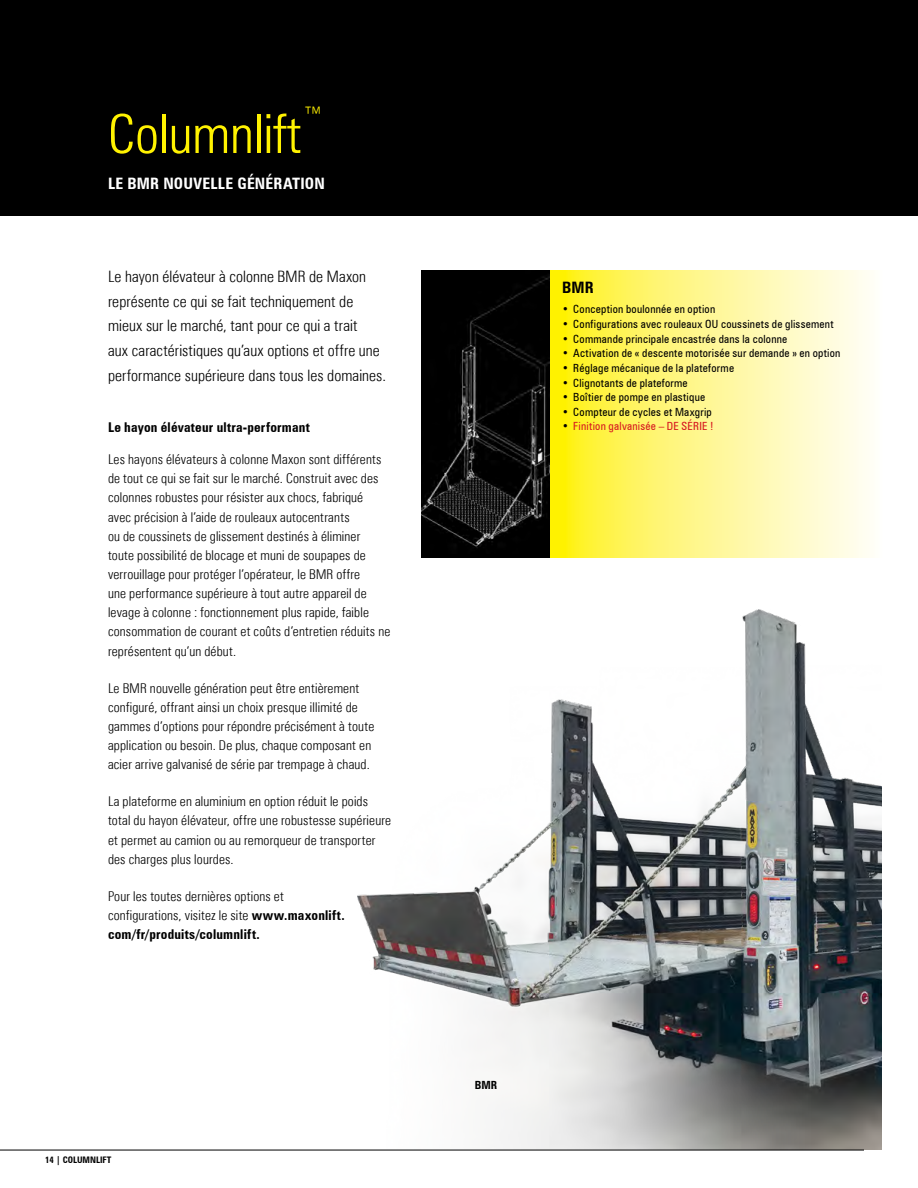
<style>
.page{position:relative;width:918px;height:1188px;background:#fff}
.page>*{position:absolute;margin:0;border:0;box-sizing:border-box;transform-origin:0 0}
.t1{font:300 condensed 54px "Zurich BT";color:#fff200}
.t2{font:300 condensed 27px "Zurich BT";color:#fff200}
.t3{font:300 condensed 15.75px/24.8px "Zurich BT";letter-spacing:.005em;color:#000}
.t4{font:700 condensed 15.75px "Zurich BT";letter-spacing:.01em;color:#fff}
.t5{font:700 condensed 15.75px "Zurich BT";color:#000}
.t6{font:300 condensed 13.5px/19.2px "Zurich BT";letter-spacing:.01em;color:#000}
.t7{font:700 condensed 13.5px "Zurich BT";letter-spacing:.015em;color:#000}
.t8{font:condensed 11.25px "Zurich BT";letter-spacing:.02em;color:#000}
.t9{font:condensed 11.25px "Zurich BT";letter-spacing:.02em;color:#d71920}
.t10{font:700 condensed 11.25px "Zurich BT";color:#000}
.t11{font:700 condensed 9px "Zurich BT";color:#000}
.s1{font-weight:700}
.s2{color:#000}
</style>
<div class="page">
<img style="left:357px;top:609px;width:525px;height:540px">
<div style="left:0;top:0;width:918px;height:216px;background:#000"></div>
<img style="left:421px;top:270px;width:130px;height:284px">
<hr style="left:0;top:1150px;width:864px;height:1px;background:#000">
<svg style="left:551px;top:270px;width:319px;height:288px;background:#fff789"></svg>
<h2 class="t2" style="left:302px;top:100px;width:24px">™</h2>
<h1 class="t1" style="left:108px;top:101px;width:195px">Columnlift</h1>
<p class="t4" style="left:108px;top:174px;width:218px">LE BMR NOUVELLE GÉNÉRATION</p>
<p class="t3" style="left:108px;top:264px;width:280px">Le hayon élévateur à colonne BMR de Maxon représente ce qui se fait techniquement de mieux sur le marché, tant pour ce qui a trait<br>aux caractéristiques qu’aux options et offre une performance supérieure dans tous les domaines.</p>
<p class="t7" style="left:108px;top:419px;width:203px">Le hayon élévateur ultra-performant</p>
<p class="t6" style="left:108px;top:450px;width:284px">Les hayons élévateurs à colonne Maxon sont différents de tout ce qui se fait sur le marché. Construit avec des colonnes robustes pour résister aux chocs, fabriqué<br>avec précision à l’aide de rouleaux autocentrants<br>ou de coussinets de glissement destinés à éliminer<br>toute possibilité de blocage et muni de soupapes de verrouillage pour protéger l’opérateur, le BMR offre<br>une performance supérieure à tout autre appareil de levage à colonne : fonctionnement plus rapide, faible consommation de courant et coûts d’entretien réduits ne représentent qu’un début.</p>
<p class="t6" style="left:108px;top:678px;width:268px">Le BMR nouvelle génération peut être entièrement configuré, offrant ainsi un choix presque illimité de gammes d’options pour répondre précisément à toute application ou besoin. De plus, chaque composant en acier arrive galvanisé de série par trempage à chaud.</p>
<p class="t6" style="left:108px;top:792px;width:285px">La plateforme en aluminium en option réduit le poids total du hayon élévateur, offre une robustesse supérieure et permet au camion ou au remorqueur de transporter des charges plus lourdes.</p>
<p class="t6" style="left:108px;top:886px;width:238px">Pour les toutes dernières options et configurations, visitez le site <span class="s1">www.maxonlift. com/fr/produits/columnlift.</span></p>
<p class="t11" style="left:45px;top:1155px;width:68px">14 | COLUMNLIFT</p>
<p class="t5" style="left:562px;top:278px;width:33px">BMR</p>
<p class="t8" style="left:562px;top:303px;width:155px">• Conception boulonnée en option</p>
<p class="t8" style="left:562px;top:317px;width:273px">• Configurations avec rouleaux OU coussinets de glissement</p>
<p class="t8" style="left:562px;top:332px;width:227px">• Commande principale encastrée dans la colonne</p>
<p class="t8" style="left:562px;top:347px;width:280px">• Activation de « descente motorisée sur demande » en option</p>
<p class="t8" style="left:562px;top:361px;width:174px">• Réglage mécanique de la plateforme</p>
<p class="t8" style="left:562px;top:376px;width:127px">• Clignotants de plateforme</p>
<p class="t8" style="left:562px;top:390px;width:145px">• Boîtier de pompe en plastique</p>
<p class="t8" style="left:562px;top:405px;width:151px">• Compteur de cycles et Maxgrip</p>
<p class="t9" style="left:562px;top:420px;width:153px"><span class="s2">•</span> Finition galvanisée – DE SÉRIE !</p>
<p class="t10" style="left:475px;top:1078px;width:24px">BMR</p>
</div>
